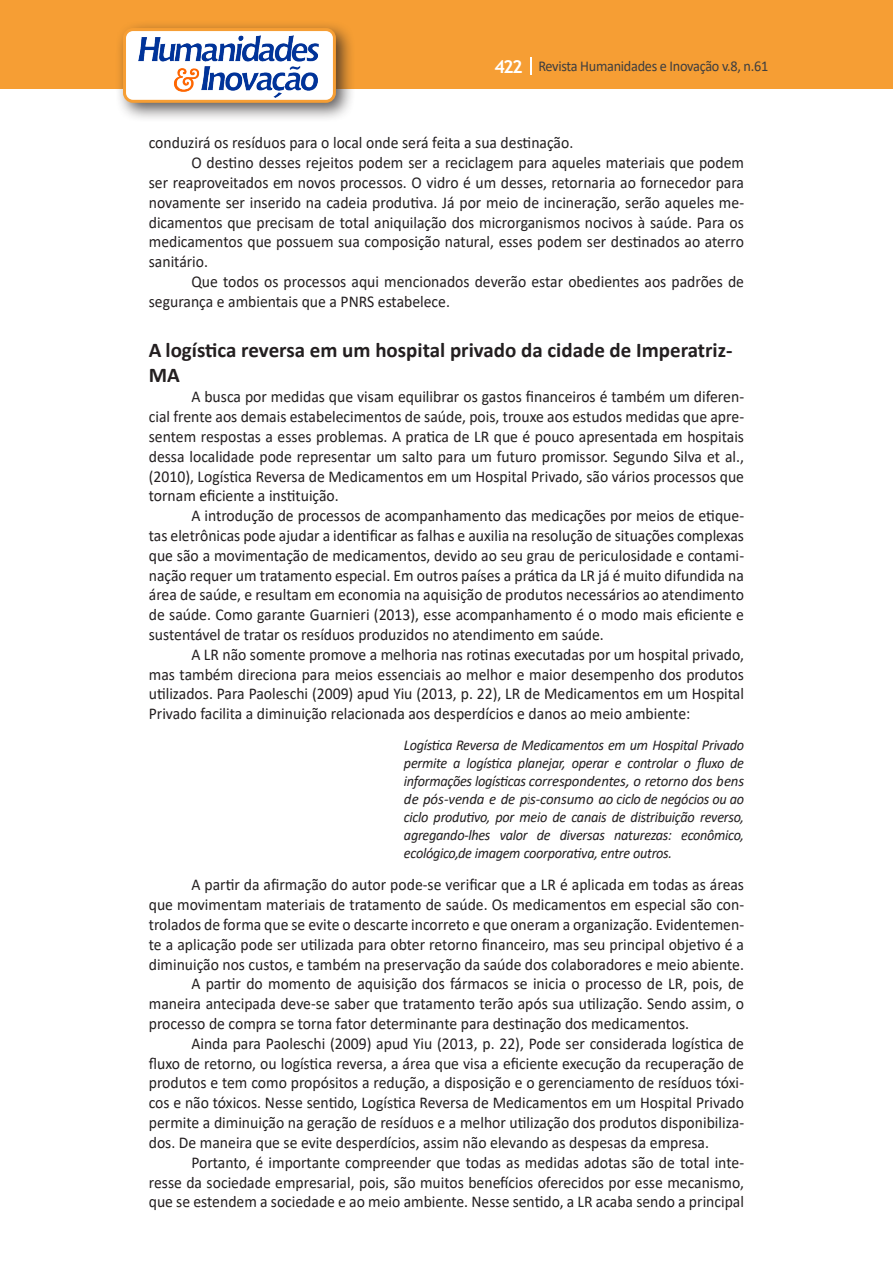
<style>
.page{position:relative;width:893px;height:1263px;background:#fff}
.page>*{position:absolute;margin:0;border:0;box-sizing:border-box;transform-origin:0 0}
.Titulo_2{font:700 21px/25.2px "Calibri";color:#231f20}
.Texto{font:16.5px/19.8px "Calibri";color:#231f20;text-align:justify;scale:.95 1}
.citacao{font:italic 15px/18px "Calibri";letter-spacing:-.02em;color:#231f20;text-align:justify;scale:.95 1}
.citacao-2{font:italic 15px/18px "Calibri";letter-spacing:-.02em;color:#231f20;scale:.35 1}
.t1{font:15px "Calibri";letter-spacing:-.02em;color:#3e3e3f;scale:.95 1}
.s1{font-family:"Trebuchet MS";font-weight:700;font-size:18px;color:#fff}
</style>
<div class="page">
<div style="left:0;top:0;width:893px;height:88px;background:#f69e34"></div>
<svg style="left:530px;top:57px;width:2px;height:18px"></svg>
<div style="left:115px;top:20px;width:241px;height:103px;background:#231f20;opacity:.75"></div>
<div style="left:125px;top:30px;width:209px;height:71px;background:#fff;border-radius:9px"></div>
<img style="left:138px;top:35px;width:181px;height:62px">
<div style="left:123px;top:28px;width:213px;height:75px;border:3px solid #f69e34;border-radius:9px"></div>
<p class="t1" style="left:495px;top:56px;width:290px"><span class="s1">422</span> Revista Humanidades e Inovação v.8, n.61</p>
<p class="Texto" style="left:149px;top:133px;width:448px">conduzirá os resíduos para o local onde será feita a sua destinação.</p>
<p class="Texto" style="left:149px;top:152px;width:628px;text-indent:43px">O destino desses rejeitos podem ser a reciclagem para aqueles materiais que podem ser reaproveitados em novos processos. O vidro é um desses, retornaria ao fornecedor para novamente ser inserido na cadeia produtiva. Já por meio de incineração, serão aqueles me&shy;dicamentos que precisam de total aniquilação dos microrganismos nocivos à saúde. Para os medicamentos que possuem sua composição natural, esses podem ser destinados ao aterro sanitário.</p>
<p class="Texto" style="left:149px;top:271px;width:628px;text-indent:43px">Que todos os processos aqui mencionados deverão estar obedientes aos padrões de segurança e ambientais que a PNRS estabelece.</p>
<p class="Titulo_2" style="left:149px;top:337px;width:585px">A logística reversa em um hospital privado da cidade de Imperatriz-<br>MA</p>
<p class="Texto" style="left:149px;top:386px;width:628px;text-indent:43px">A busca por medidas que visam equilibrar os gastos financeiros é também um diferen&shy;cial frente aos demais estabelecimentos de saúde, pois, trouxe aos estudos medidas que apre&shy;sentem respostas a esses problemas. A pratica de LR que é pouco apresentada em hospitais dessa localidade pode representar um salto para um futuro promissor. Segundo Silva et al., (2010), Logística Reversa de Medicamentos em um Hospital Privado, são vários processos que tornam eficiente a instituição.</p>
<p class="Texto" style="left:149px;top:505px;width:628px;text-indent:43px">A introdução de processos de acompanhamento das medicações por meios de etique&shy;tas eletrônicas pode ajudar a identificar as falhas e auxilia na resolução de situações complexas que são a movimentação de medicamentos, devido ao seu grau de periculosidade e contami&shy;nação requer um tratamento especial. Em outros países a prática da LR já é muito difundida na área de saúde, e resultam em economia na aquisição de produtos necessários ao atendimento de saúde. Como garante Guarnieri (2013), esse acompanhamento é o modo mais eficiente e sustentável de tratar os resíduos produzidos no atendimento em saúde.</p>
<p class="Texto" style="left:149px;top:644px;width:628px;text-indent:43px">A LR não somente promove a melhoria nas rotinas executadas por um hospital privado, mas também direciona para meios essenciais ao melhor e maior desempenho dos produtos utilizados. Para Paoleschi (2009) apud Yiu (2013, p. 22), LR de Medicamentos em um Hospital Privado facilita a diminuição relacionada aos desperdícios e danos ao meio ambiente:</p>
<p class="citacao" style="left:404px;top:735px;width:360px">Logística Reversa de Medicamentos em um Hospital Privado permite a logística planejar, operar e controlar o fluxo de informações logísticas correspondentes, o retorno dos bens de pós-venda e de pos-consumo ao ciclo de negócios ou ao</p>
<p class="citacao-2" style="left:404px;top:789px;width:973px;text-indent:126px">́<br>ciclo produtivo, por meio de canais de distribuição reverso, agregando-lhes valor de diversas naturezas: econômico, ecológico, de imagem coorporativa, entre outros.</p>
<p class="Texto" style="left:149px;top:875px;width:628px;text-indent:43px">A partir da afirmação do autor pode-se verificar que a LR é aplicada em todas as áreas que movimentam materiais de tratamento de saúde. Os medicamentos em especial são con&shy;trolados de forma que se evite o descarte incorreto e que oneram a organização. Evidentemen&shy;te a aplicação pode ser utilizada para obter retorno financeiro, mas seu principal objetivo é a diminuição nos custos, e também na preservação da saúde dos colaboradores e meio abiente.</p>
<p class="Texto" style="left:149px;top:974px;width:628px;text-indent:43px">A partir do momento de aquisição dos fármacos se inicia o processo de LR, pois, de maneira antecipada deve-se saber que tratamento terão após sua utilização. Sendo assim, o processo de compra se torna fator determinante para destinação dos medicamentos.</p>
<p class="Texto" style="left:149px;top:1033px;width:628px;text-indent:43px">Ainda para Paoleschi (2009) apud Yiu (2013, p. 22), Pode ser considerada logística de fluxo de retorno, ou logística reversa, a área que visa a eficiente execução da recuperação de produtos e tem como propósitos a redução, a disposição e o gerenciamento de resíduos tóxi&shy;cos e não tóxicos. Nesse sentido, Logística Reversa de Medicamentos em um Hospital Privado permite a diminuição na geração de resíduos e a melhor utilização dos produtos disponibiliza&shy;dos. De maneira que se evite desperdícios, assim não elevando as despesas da empresa.</p>
<p class="Texto" style="left:149px;top:1152px;width:628px;text-indent:43px">Portanto, é importante compreender que todas as medidas adotas são de total inte&shy;resse da sociedade empresarial, pois, são muitos benefícios oferecidos por esse mecanismo, que se estendem a sociedade e ao meio ambiente. Nesse sentido, a LR acaba sendo a principal</p>
</div>
